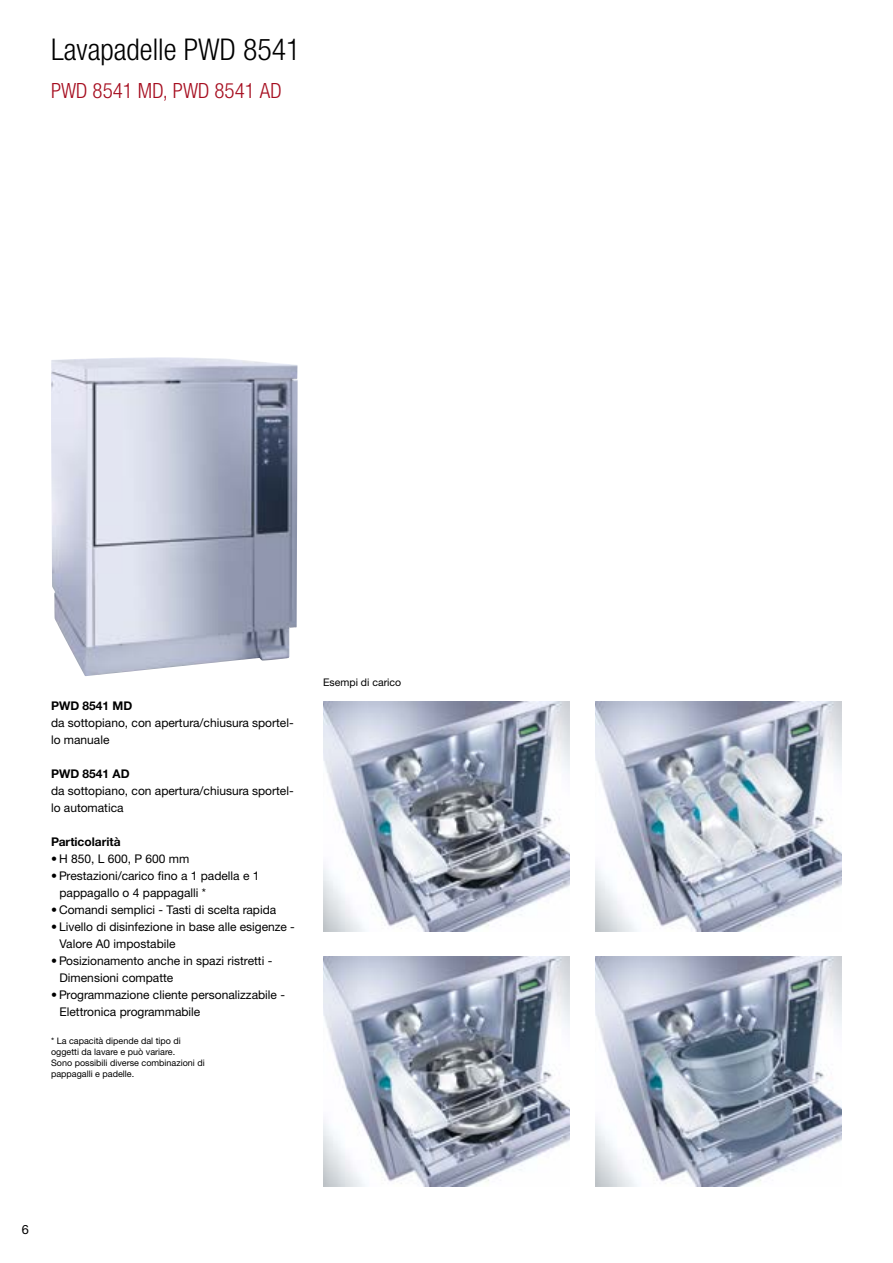
<style>
.page{position:relative;width:893px;height:1263px;background:#fff}
.page>*{position:absolute;margin:0;border:0;box-sizing:border-box;transform-origin:0 0}
.t1{font:300 condensed 30px "Helvetica Neue LTW1 G";color:#000}
.t2{font:300 condensed 21px "Helvetica Neue LTW1 G";color:#a60d1f}
.t3{font:12.75px "Helvetica Neue LTW1 G";color:#000}
.t4{font:12px/17px "Helvetica Neue LTW1 G";color:#000}
.t5{font:700 12px "Helvetica Neue LTW1 G";color:#000}
.t6{font:10.5px "Helvetica Neue LTW1 G";color:#000}
.t7{font:9px/10.8px "Helvetica Neue LTW1 G";color:#000}
</style>
<div class="page">
<img style="left:51px;top:357px;width:247px;height:319px">
<img style="left:323px;top:957px;width:247px;height:229px">
<img style="left:323px;top:702px;width:247px;height:229px">
<img style="left:595px;top:957px;width:247px;height:229px">
<img style="left:595px;top:702px;width:247px;height:229px">
<h1 class="t1" style="left:51px;top:32px;width:251px">Lavapadelle PWD 8541</h1>
<h2 class="t2" style="left:51px;top:78px;width:232px">PWD 8541 MD, PWD 8541 AD</h2>
<p class="t5" style="left:51px;top:698px;width:83px">PWD 8541 MD</p>
<p class="t4" style="left:51px;top:714px;width:244px">da sottopiano, con apertura/chiusura sportel&shy;lo manuale</p>
<p class="t5" style="left:51px;top:766px;width:80px">PWD 8541 AD</p>
<p class="t4" style="left:51px;top:782px;width:244px">da sottopiano, con apertura/chiusura sportel&shy;lo automatica</p>
<p class="t5" style="left:51px;top:834px;width:71px">Particolarità</p>
<p class="t4" style="left:51px;top:850px;width:140px">• H 850, L 600, P 600 mm</p>
<p class="t4" style="left:60px;top:867px;width:201px;text-indent:-9px">• Prestazioni/carico fino a 1 padella e 1 pappagallo o 4 pappagalli *</p>
<p class="t4" style="left:51px;top:901px;width:227px">• Comandi semplici - Tasti di scelta rapida</p>
<p class="t4" style="left:60px;top:918px;width:236px;text-indent:-9px">• Livello di disinfezione in base alle esigenze -<br>Valore A0 impostabile</p>
<p class="t4" style="left:60px;top:952px;width:213px;text-indent:-9px">• Posizionamento anche in spazi ristretti -<br>Dimensioni compatte</p>
<p class="t4" style="left:60px;top:986px;width:226px;text-indent:-9px">• Programmazione cliente personalizzabile -<br>Elettronica programmabile</p>
<p class="t7" style="left:51px;top:1035px;width:155px">* La capacità dipende dal tipo di oggetti da lavare e può variare.<br>Sono possibili diverse combinazioni di pappagalli e padelle.</p>
<p class="t6" style="left:323px;top:676px;width:79px">Esempi di carico</p>
<p class="t3" style="left:22px;top:1221px;width:9px">6</p>
</div>
